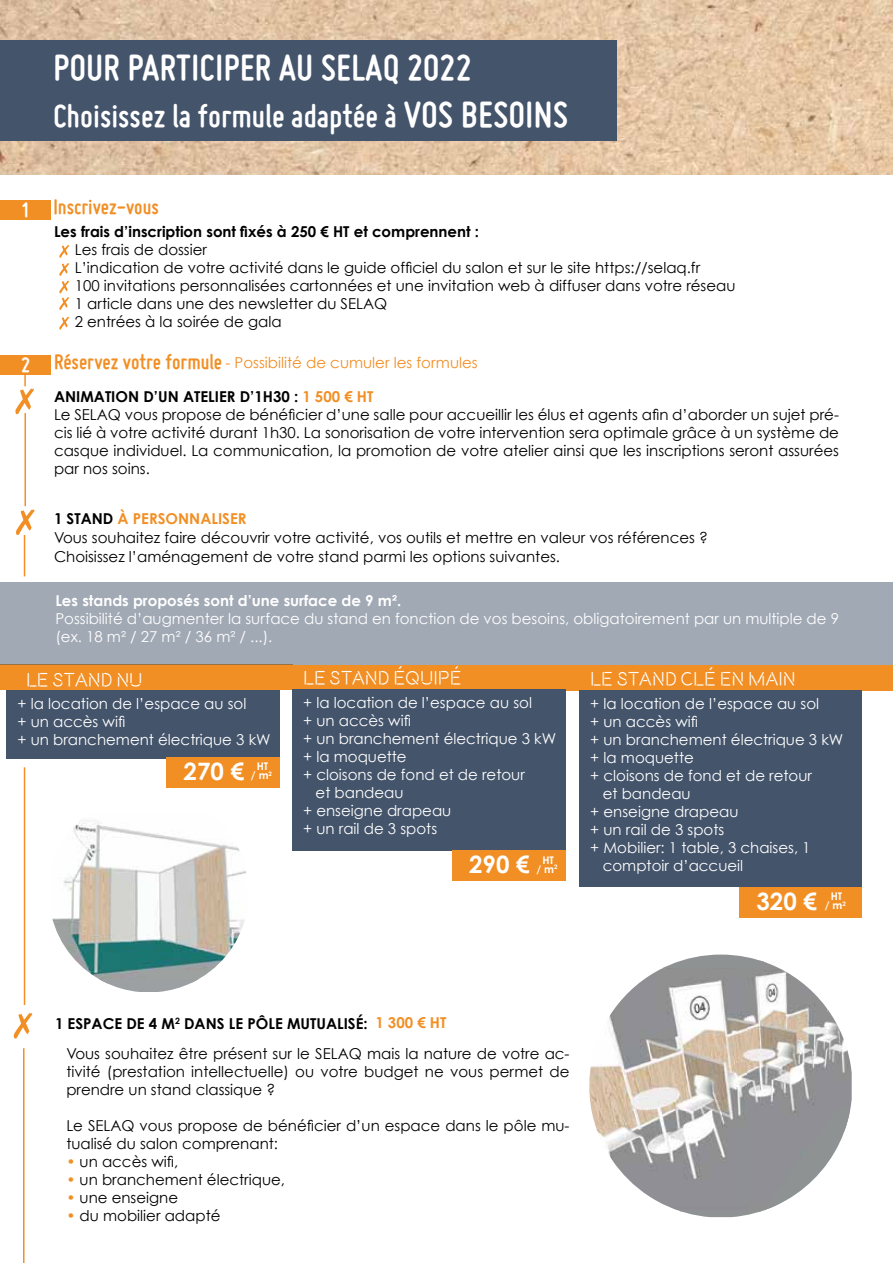
<style>
.page{position:relative;width:893px;height:1263px;background:#fff}
.page>*{position:absolute;margin:0;border:0;box-sizing:border-box;transform-origin:0 0}
.t1{font:700 39px "Miso";letter-spacing:.015em;color:#fff}
.t2{font:700 34.5px "Miso";color:#fff}
.t3{font:700 24px "Century Gothic";color:#fff}
.t4{font:700 22.5px "Miso";color:#f18f25}
.t5{font:700 22.5px "Miso";color:#fff}
.t6{font:500 19.5px "Beon";color:#fff}
.t7{font:15px/18px "Century Gothic";color:#000}
.t8{font:15px/18px "Century Gothic";color:#fff}
.t9{font:700 15px "Century Gothic";color:#000}
.t10{font:700 15px "Century Gothic";color:#fff}
.t11{font:15px "Century Gothic";color:#f18f25}
.t12{font:700 15px "Century Gothic";color:#f18f25}
.t13{font:700 10.5px/9px "Century Gothic";color:#fff;text-align:center}
.s1{font-size:39px}
.s2{font-weight:700}
.s3{font-weight:700;color:#f18f25}
.s4{color:#000}
.s5{color:#f18f25}
</style>
<div class="page">
<img style="left:0;top:0;width:893px;height:174px">
<div style="left:0;top:40px;width:617px;height:100px;background:#44546b"></div>
<hr style="left:24px;top:535px;width:1px;height:41px;background:#f48f25">
<div style="left:469px;top:665px;width:424px;height:25px;background:#f18f25"></div>
<div style="left:292px;top:665px;width:179px;height:25px;background:#f18f25"></div>
<div style="left:0;top:200px;width:50px;height:20px;background:#f18f25"></div>
<div style="left:0;top:355px;width:50px;height:20px;background:#f18f25"></div>
<div style="left:7px;top:690px;width:273px;height:69px;background:#44546b"></div>
<div style="left:0;top:664px;width:292px;height:26px;background:#f18f25"></div>
<div style="left:167px;top:758px;width:113px;height:30px;background:#f18f25"></div>
<div style="left:292px;top:689px;width:274px;height:162px;background:#44546b"></div>
<div style="left:580px;top:691px;width:282px;height:196px;background:#44546b"></div>
<div style="left:452px;top:850px;width:114px;height:30px;background:#f18f25"></div>
<div style="left:739px;top:887px;width:123px;height:30px;background:#f18f25"></div>
<hr style="left:25px;top:413px;width:1px;height:93px;background:#f48f25">
<hr style="left:23px;top:1048px;width:2px;height:215px;background:#f48f25">
<svg style="left:59px;top:245px;width:10px;height:65px"></svg>
<svg style="left:59px;top:317px;width:10px;height:13px"></svg>
<svg style="left:15px;top:375px;width:19px;height:39px"></svg>
<svg style="left:16px;top:509px;width:19px;height:26px"></svg>
<div style="left:0;top:582px;width:893px;height:82px;background:#a1a9b5"></div>
<hr style="left:24px;top:767px;width:1px;height:238px;background:#f48f25">
<svg style="left:14px;top:1013px;width:18px;height:25px"></svg>
<img style="left:589px;top:967px;width:92px;height:112px">
<img style="left:747px;top:962px;width:105px;height:249px">
<img style="left:592px;top:1111px;width:155px;height:100px">
<svg style="left:680px;top:1211px;width:82px;height:6px"></svg>
<svg style="left:665px;top:954px;width:99px;height:13px"></svg>
<svg style="left:763px;top:1104px;width:89px;height:107px"></svg>
<img style="left:52px;top:821px;width:194px;height:158px">
<svg style="left:99px;top:979px;width:100px;height:13px"></svg>
<h1 class="t1" style="left:54px;top:46px;width:420px">POUR PARTICIPER AU SELAQ 2022</h1>
<h2 class="t2" style="left:53px;top:96px;width:516px">Choisissez la formule adaptée à <span class="s1">VOS BESOINS</span></h2>
<h3 class="t5" style="left:21px;top:197px;width:11px">1</h3>
<h3 class="t5" style="left:21px;top:352px;width:11px">2</h3>
<h3 class="t4" style="left:53px;top:194px;width:107px">Inscrivez-vous</h3>
<p class="t9" style="left:54px;top:222px;width:427px">Les frais d’inscription sont fixés à 250 € HT et comprennent :</p>
<p class="t7" style="left:75px;top:241px;width:662px">Les frais de dossier<br>L’indication de votre activité dans le guide officiel du salon et sur le site https://selaq.fr<br>100 invitations personnalisées cartonnées et une invitation web à diffuser dans votre réseau 1 article dans une des newsletter du SELAQ<br>2 entrées à la soirée de gala</p>
<h3 class="t4" style="left:54px;top:349px;width:170px">Réservez votre formule</h3>
<p class="t11" style="left:225px;top:353px;width:254px">- Possibilité de cumuler les formules</p>
<p class="t7" style="left:54px;top:387px;width:786px"><span class="s2">ANIMATION D’UN ATELIER D’1H30 :</span> <span class="s3">1 500 € HT<br></span>Le SELAQ vous propose de bénéficier d’une salle pour accueillir les élus et agents afin d’aborder un sujet pré&shy;cis lié à votre activité durant 1h30. La sonorisation de votre intervention sera optimale grâce à un système de casque individuel. La communication, la promotion de votre atelier ainsi que les inscriptions seront assurées par nos soins.</p>
<p class="t12" style="left:54px;top:509px;width:194px"><span class="s4">1 STAND</span> À PERSONNALISER</p>
<p class="t7" style="left:54px;top:527px;width:656px;line-height:19px">Vous souhaitez faire découvrir votre activité, vos outils et mettre en valeur vos références ?<br>Choisissez l’aménagement de votre stand parmi les options suivantes.</p>
<p class="t10" style="left:55px;top:591px;width:347px">Les stands proposés sont d’une surface de 9 m².</p>
<p class="t8" style="left:55px;top:609px;width:785px">Possibilité d’augmenter la surface du stand en fonction de vos besoins, obligatoirement par un multiple de 9 (ex. 18 m² / 27 m² / 36 m² / ...).</p>
<h3 class="t6" style="left:26px;top:667px;width:118px">LE STAND NU</h3>
<p class="t8" style="left:18px;top:694px;width:255px">+ la location de l’espace au sol<br>+ un accès wifi<br>+ un branchement électrique 3 kW</p>
<h3 class="t3" style="left:184px;top:756px;width:62px">270 €</h3>
<p class="t13" style="left:251px;top:762px;width:23px">HT<br>/ m<sup>2</sup></p>
<h3 class="t6" style="left:303px;top:666px;width:160px">LE STAND ÉQUIPÉ</h3>
<p class="t8" style="left:303px;top:693px;width:230px">+ la location de l’espace au sol</p>
<p class="t8" style="left:303px;top:711px;width:109px">+ un accès wifi</p>
<p class="t8" style="left:303px;top:729px;width:255px">+ un branchement électrique 3 kW</p>
<p class="t8" style="left:303px;top:747px;width:105px">+ la moquette</p>
<p class="t8" style="left:303px;top:765px;width:223px">+ cloisons de fond et de retour</p>
<p class="t8" style="left:316px;top:783px;width:90px">et bandeau</p>
<p class="t8" style="left:303px;top:801px;width:150px">+ enseigne drapeau</p>
<p class="t8" style="left:303px;top:819px;width:136px">+ un rail de 3 spots</p>
<h3 class="t3" style="left:469px;top:849px;width:62px">290 €</h3>
<p class="t13" style="left:536px;top:855px;width:23px">HT<br>/ m<sup>2</sup></p>
<h3 class="t6" style="left:590px;top:667px;width:207px">LE STAND CLÉ EN MAIN</h3>
<p class="t8" style="left:590px;top:695px;width:230px">+ la location de l’espace au sol</p>
<p class="t8" style="left:590px;top:713px;width:109px">+ un accès wifi</p>
<p class="t8" style="left:590px;top:731px;width:255px">+ un branchement électrique 3 kW</p>
<p class="t8" style="left:590px;top:749px;width:105px">+ la moquette</p>
<p class="t8" style="left:590px;top:767px;width:223px">+ cloisons de fond et de retour</p>
<p class="t8" style="left:603px;top:785px;width:90px">et bandeau</p>
<p class="t8" style="left:590px;top:803px;width:150px">+ enseigne drapeau</p>
<p class="t8" style="left:590px;top:821px;width:136px">+ un rail de 3 spots</p>
<p class="t8" style="left:590px;top:839px;width:222px">+ Mobilier: 1 table, 3 chaises, 1</p>
<p class="t8" style="left:603px;top:857px;width:142px">comptoir d’accueil</p>
<h3 class="t3" style="left:756px;top:886px;width:62px">320 €</h3>
<p class="t13" style="left:825px;top:891px;width:23px">HT<br>/ m<sup>2</sup></p>
<p class="t7" style="left:66px;top:1007px;width:505px;line-height:30.9px;text-indent:-11px"><span class="s2">1 ESPACE DE 4 M</span><sup>2</sup> <span class="s2">DANS LE PÔLE MUTUALISÉ:<br></span>Vous souhaitez être présent sur le SELAQ mais la nature de votre ac-</p>
<p class="t7" style="left:66px;top:1063px;width:505px">tivité (prestation intellectuelle) ou votre budget ne vous permet de prendre un stand classique ?</p>
<p class="t7" style="left:66px;top:1117px;width:505px">Le SELAQ vous propose de bénéficier d’un espace dans le pôle mu&shy;tualisé du salon comprenant:</p>
<p class="t7" style="left:66px;top:1153px;width:113px"><span class="s5">•</span> un accès wifi,</p>
<p class="t7" style="left:66px;top:1171px;width:220px"><span class="s5">•</span> un branchement électrique,</p>
<p class="t7" style="left:66px;top:1189px;width:113px"><span class="s5">•</span> une enseigne</p>
<p class="t7" style="left:66px;top:1207px;width:156px"><span class="s5">•</span> du mobilier adapté</p>
<p class="t12" style="left:375px;top:1013px;width:73px">1 300 € HT</p>
</div>
